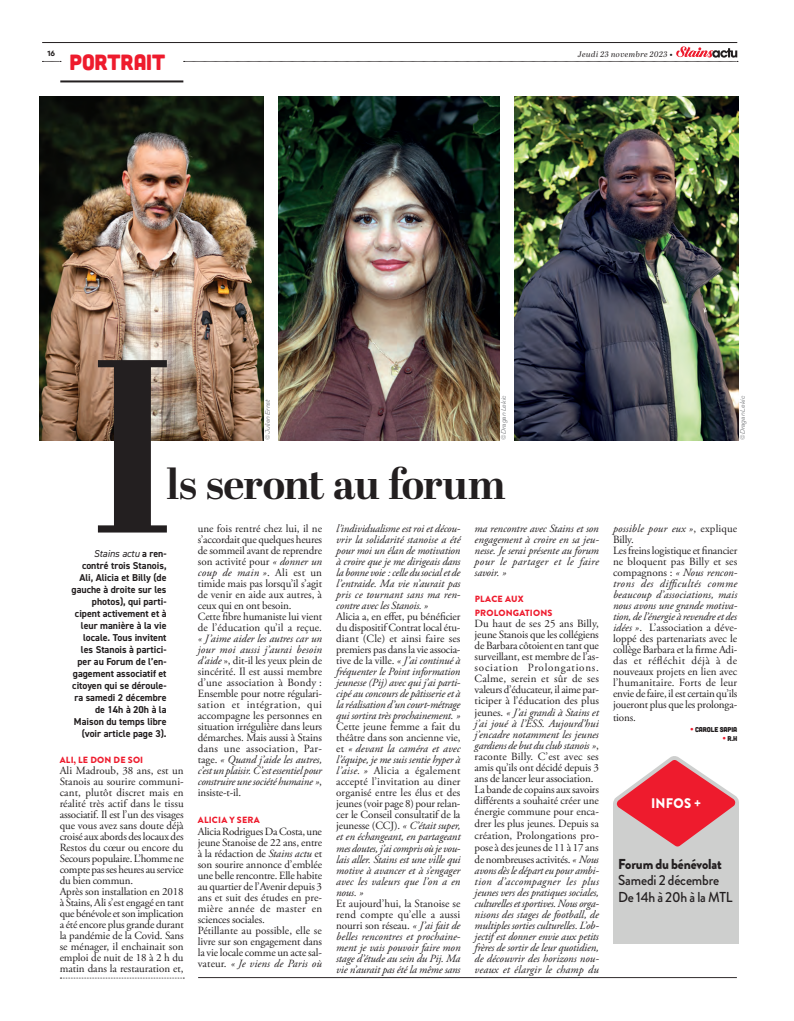
<style>
.page{position:relative;width:794px;height:1021px;background:#fff}
.page>*{position:absolute;margin:0;border:0;box-sizing:border-box;transform-origin:0 0}
.t1{font:700 246.2px "Abril Display";color:#231f20}
.t2{font:700 42px "Abril Display";letter-spacing:-.025em;color:#231f20}
.titre_article_OK{font:22px "Cubano";color:#ee1b2d}
.texte_7_OK{font:900 14.4px/16.8px "Brandon Grotesque";letter-spacing:-.01em;color:#231f20;scale:.94 1}
.texte_7_OK-2{font:500 14.4px "Brandon Grotesque";letter-spacing:-.01em;color:#231f20;scale:.94 1}
.t3{font:900 13.9px "Brandon Grotesque";letter-spacing:.02em;color:#fff;scale:.94 1}
.texte{font:11px/11px "Adobe Garamond Pro";letter-spacing:-.01em;color:#231f20;text-align:justify}
.texte-2{font:italic 11px/11px "Adobe Garamond Pro";color:#231f20;text-align:justify}
.t4{font:700 10px/12px "DIN2014";color:#231f20;text-align:right}
.t5{font:900 9px/14px "Brandon Grotesque";letter-spacing:.02em;color:#ee1b2d}
.texte-3{font:italic 8px "Abril Display";letter-spacing:.05em;color:#231f20}
.texte-4{font:7px "Cubano";letter-spacing:-.015em;color:#231f20}
.texte-5{font:700 7px "Galano Classic Alt";color:#231f20}
.copyright_photos_OK{font:italic 6px "Galano Classic Alt";letter-spacing:-.015em;color:#76787b}
.s1{font-weight:900;font-style:normal}
.s2{font-style:italic}
.s3{font-style:normal}
.s4{font-family:"Brandon Grotesque";font-weight:900;font-size:9px;color:#ee1b2d}
.s5{font-weight:400;font-style:italic}
.s6{font-weight:500}
</style>
<div class="page">
<img style="left:278px;top:96px;width:222px;height:344px">
<img style="left:40px;top:96px;width:224px;height:344px">
<img style="left:514px;top:96px;width:224px;height:344px">
<svg style="left:42px;top:61px;width:19px;height:1px"></svg>
<hr style="left:42px;top:42px;width:695px;height:1px;background:#231f20">
<hr style="left:60px;top:80px;width:123px;height:2px;background:#231f20">
<hr style="left:198px;top:977px;width:539px;height:1px;background:#312d2e">
<svg style="left:60px;top:977px;width:124px;height:1px"></svg>
<svg style="left:184px;top:46px;width:554px;height:16px"></svg>
<div style="left:613px;top:802px;width:126px;height:141px;background:#cecfce"></div>
<svg style="left:613px;top:756px;width:126px;height:91px"></svg>
<p class="texte-5" style="left:47px;top:48px;width:9px">16</p>
<p class="titre_article_OK" style="left:70px;top:49px;width:97px">PORTRAIT</p>
<p class="texte-3" style="left:578px;top:48px;width:97px">Jeudi 23 novembre 2023 <span class="s1">•</span></p>
<p class="t1" style="left:89px;top:276px;width:88px">I</p>
<p class="copyright_photos_OK" style="left:500px;top:440px;width:46px;rotate:-90deg">© Dragan Lekic</p>
<p class="copyright_photos_OK" style="left:738px;top:440px;width:46px;rotate:-90deg">© Dragan Lekic</p>
<p class="copyright_photos_OK" style="left:264px;top:440px;width:43px;rotate:-90deg">© Julien Ernst</p>
<p class="t2" style="left:167px;top:455px;width:340px">ls seront au forum</p>
<p class="texte" style="left:198px;top:523px;width:126px">une fois rentré chez lui, il ne s’accordait que quelques heures de sommeil avant de reprendre son activité pour <span class="s2">« donner un coup de main »</span>. Ali est un timide mais pas lorsqu’il s’agit de venir en aide aux autres, à ceux qui en ont besoin.</p>
<p class="texte" style="left:198px;top:611px;width:126px">Cette fibre humaniste lui vient de l’éducation qu’il a reçue. <span class="s2">« J’aime aider les autres car un jour moi aussi j’aurai besoin d’aide</span> », dit-il les yeux plein de sincérité. Il est aussi membre d’une association à Bondy :<br>Ensemble pour notre régulari&shy;sation et intégration, qui accompagne les personnes en situation irrégulière dans leurs démarches. Mais aussi à Stains dans une association, Par&shy;tage. <span class="s2">« Quand j’aide les autres, c’est un plaisir. C’est essentiel pour construire une société humaine »</span>, insiste-t-il.</p>
<p class="t5" style="left:198px;top:812px;width:63px">ALICIA Y SERA</p>
<p class="texte" style="left:198px;top:826px;width:126px">Alicia Rodrigues Da Costa, une jeune Stanoise de 22 ans, entre à la rédaction de <span class="s2">Stains actu</span> et son sourire annonce d’emblée une belle rencontre. Elle habite au quartier de l’Avenir depuis 3 ans et suit des études en pre&shy;mière année de master en sciences sociales.</p>
<p class="texte" style="left:198px;top:925px;width:126px">Pétillante au possible, elle se livre sur son engagement dans la vie locale comme un acte sal&shy;vateur. <span class="s2">« Je viens de Paris où</span></p>
<p class="texte-2" style="left:336px;top:523px;width:126px">l’individualisme est roi et décou&shy;vrir la solidarité stanoise a été pour moi un élan de motivation à croire que je me dirigeais dans la bonne voie : celle du social et de l’entraide. Ma vie n’aurait pas pris ce tournant sans ma ren&shy;contre avec les Stanois. »</p>
<p class="texte-2" style="left:336px;top:611px;width:126px"><span class="s3">Alicia a, en effet, pu bénéficier du dispositif Contrat local étu&shy;diant (Cle) et ainsi faire ses premiers pas dans la vie associa&shy;tive de la ville.</span> « J’ai continué à fréquenter le Point information jeunesse (Pij) avec qui j’ai parti&shy;cipé au concours de pâtisserie et à la réalisation d’un court-métrage qui sortira très prochainement. » <span class="s3">Cette jeune femme a fait du théâtre dans son ancienne vie, et</span> « devant la caméra et avec l’équipe, je me suis sentie hyper à l’aise. » <span class="s3">Alicia a également accepté l’invitation au diner organisé entre les élus et des jeunes (voir page 8) pour relan&shy;cer le Conseil consultatif de la jeunesse (CCJ).</span> « C’était super, et en échangeant, en partageant mes doutes, j’ai compris où je vou&shy;lais aller. Stains est une ville qui motive à avancer et à s’engager avec les valeurs que l’on a en nous. »</p>
<p class="texte-2" style="left:336px;top:897px;width:126px"><span class="s3">Et aujourd’hui, la Stanoise se rend compte qu’elle a aussi nourri son réseau.</span> « J’ai fait de belles rencontres et prochaine&shy;ment je vais pouvoir faire mon stage d’étude au sein du Pij. Ma vie n’aurait pas été la même sans</p>
<p class="texte-2" style="left:613px;top:523px;width:126px">possible pour eux »<span class="s3">, explique<br>Billy.</span></p>
<p class="texte" style="left:613px;top:545px;width:126px">Les freins logistique et financier ne bloquent pas Billy et ses compagnons : <span class="s2">« Nous rencon&shy;trons des difficultés comme beaucoup d’associations, mais nous avons une grande motiva&shy;tion, de l’énergie à revendre et des idées »</span>. L’association a déve&shy;loppé des partenariats avec le collège Barbara et la firme Adi&shy;das et réfléchit déjà à de nouveaux projets en lien avec l’humanitaire. Forts de leur envie de faire, il est certain qu’ils joueront plus que les prolonga-</p>
<p class="texte" style="left:613px;top:712px;width:24px">tions.</p>
<p class="texte-4" style="left:690px;top:724px;width:49px"><span class="s4">•</span> CAROLE SAPIA</p>
<p class="texte-4" style="left:722px;top:733px;width:16px"><span class="s4">•</span> R.H</p>
<p class="texte-2" style="left:474px;top:523px;width:126px">ma rencontre avec Stains et son engagement à croire en sa jeu&shy;nesse. Je serai présente au forum pour le partager et le faire savoir. »</p>
<p class="t5" style="left:475px;top:592px;width:79px">PLACE AUX<br>PROLONGATIONS</p>
<p class="texte" style="left:474px;top:619px;width:126px">Du haut de ses 25 ans Billy, jeune Stanois que les collégiens de Barbara côtoient en tant que surveillant, est membre de l’as&shy;sociation Prolongations.<br>Calme, serein et sûr de ses valeurs d’éducateur, il aime par&shy;ticiper à l’éducation des plus jeunes. <span class="s2">« J’ai grandi à Stains et j’ai joué à l’ESS. Aujourd’hui j’encadre notamment les jeunes gardiens de but du club stanois »</span>, raconte Billy. C’est avec ses amis qu’ils ont décidé depuis 3 ans de lancer leur association.</p>
<p class="texte" style="left:474px;top:784px;width:126px">La bande de copains aux savoirs différents a souhaité créer une énergie commune pour enca-</p>
<p class="texte" style="left:474px;top:817px;width:126px;line-height:12.1px">drer les plus jeunes. Depuis sa création, Prolongations pro&shy;pose à des jeunes de 11 à 17 ans de nombreuses activités. <span class="s2">« Nous</span></p>
<p class="texte-2" style="left:474px;top:865px;width:126px">avons dès le départ eu pour ambi&shy;tion d’accompagner les plus jeunes vers des pratiques sociales, culturelles et sportives. Nous orga&shy;nisons des stages de football, de multiples sorties culturelles. L’ob&shy;jectif est donner envie aux petits frères de sortir de leur quotidien, de découvrir des horizons nou&shy;veaux et élargir le champ du</p>
<p class="t4" style="left:72px;top:547px;width:97px"><span class="s5">Stains actu</span> a ren&shy;contré trois Stanois,<br>Ali, Alicia et Billy (de gauche à droite sur les photos), qui parti&shy;cipent activement et à leur manière à la vie locale. Tous invitent les Stanois à partici&shy;per au Forum de l’en&shy;gagement associatif et citoyen qui se déroule&shy;ra samedi 2 décembre de 14h à 20h à la<br>Maison du temps libre (voir article page 3).</p>
<p class="t5" style="left:60px;top:753px;width:85px">ALI, LE DON DE SOI</p>
<p class="texte" style="left:60px;top:765px;width:125px">Ali Madroub, 38 ans, est un Stanois au sourire communi&shy;cant, plutôt discret mais en réalité très actif dans le tissu associatif. Il est l’un des visages que vous avez sans doute déjà croisé aux abords des locaux des Restos du cœur ou encore du Secours populaire. L’homme ne compte pas ses heures au service du bien commun.</p>
<p class="texte" style="left:60px;top:886px;width:125px">Après son installation en 2018 à Stains, Ali s’est engagé en tant que bénévole et son implication a été encore plus grande durant la pandémie de la Covid. Sans se ménager, il enchainait son emploi de nuit de 18 à 2 h du matin dans la restauration et,</p>
<p class="t3" style="left:651px;top:793px;width:55px">INFOS +</p>
<p class="texte_7_OK" style="left:618px;top:855px;width:112px">Forum du bénévolat<br><span class="s6">Samedi 2 décembre</span></p>
<p class="texte_7_OK-2" style="left:618px;top:887px;width:123px">De 14h à 20h à la MTL</p>
</div>
